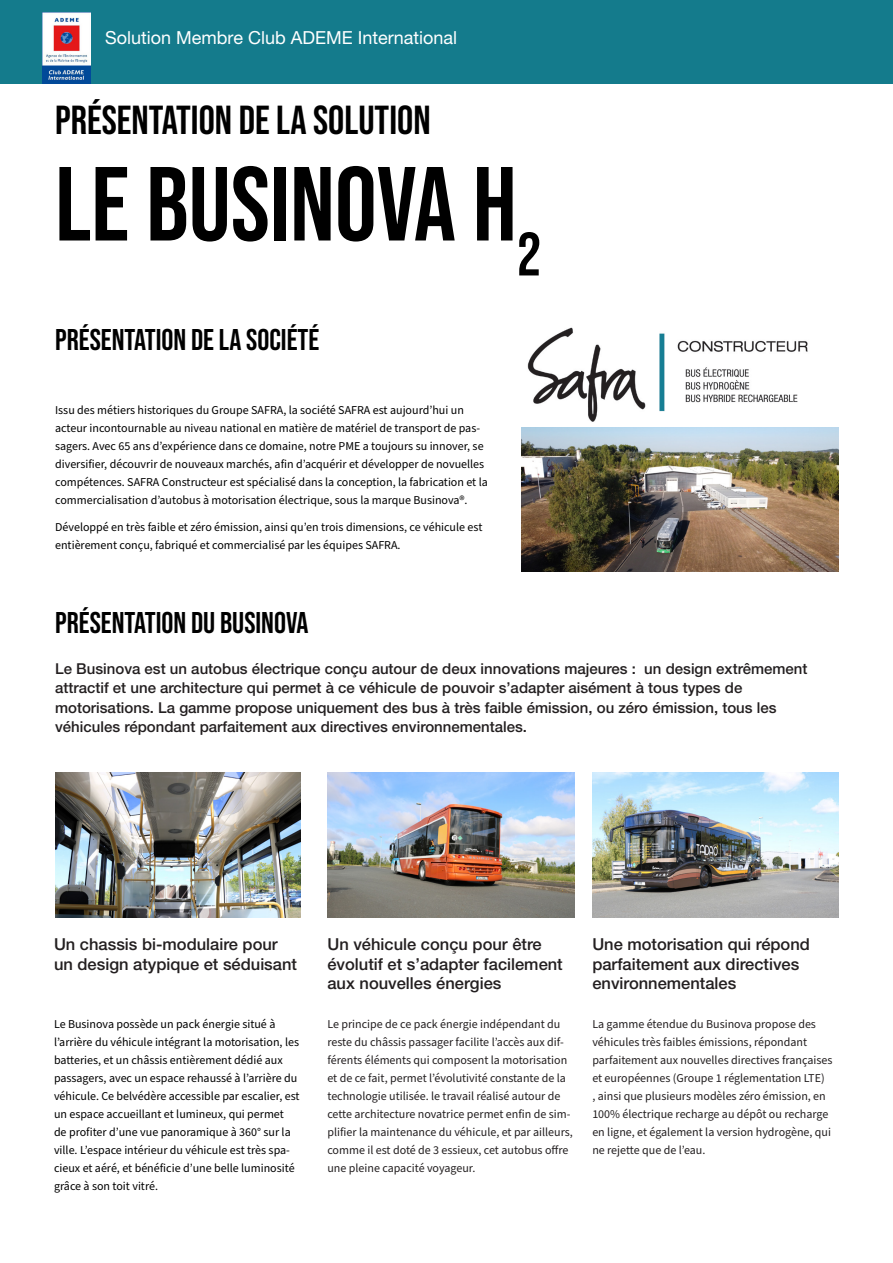
<style>
.page{position:relative;width:893px;height:1263px;background:#fff}
.page>*{position:absolute;margin:0;border:0;box-sizing:border-box;transform-origin:0 0}
._70_Header_white_Beb{font:105px "Bebas Neue";color:#000}
._27_Contents_black_B{font:40.5px "Bebas Neue";color:#000}
._27_Contents_black_B-2{font:30px "Bebas Neue";color:#000}
.t1{font:18px "Helvetica Neue LT Pro";color:#fff}
._12_condensed{font:500 16.5px/19.5px "Helvetica Neue LT Pro";color:#231f20}
._12_condensed-2{font:500 15px/19.5px "Helvetica Neue LT Pro";color:#231f20}
._8_Content_black_Sou{font:12px/18px "Source Sans Pro";color:#000}
._8_Content_black_Sou-2{font:12px/18px "Source Sans Pro";color:#231f20}
</style>
<div class="page">
<img style="left:527px;top:327px;width:281px;height:95px">
<img style="left:55px;top:773px;width:246px;height:144px">
<img style="left:327px;top:773px;width:247px;height:144px">
<img style="left:592px;top:773px;width:247px;height:144px">
<img style="left:521px;top:427px;width:318px;height:145px">
<div style="left:0;top:0;width:893px;height:84px;background:#147b8c"></div>
<img style="left:43px;top:12px;width:48px;height:72px">
<p class="t1" style="left:105px;top:27px;width:354px">Solution Membre Club ADEME International</p>
<p class="_27_Contents_black_B" style="left:55px;top:97px;width:377px">PRÉSENTATION DE LA SOLUTION</p>
<p class="_70_Header_white_Beb" style="left:55px;top:145px;width:488px">LE BUSINOVA H<sub>2</sub></p>
<p class="_27_Contents_black_B-2" style="left:55px;top:322px;width:266px">PRÉSENTATION DE LA SOCIÉTÉ</p>
<p class="_8_Content_black_Sou" style="left:55px;top:401px;width:434px">Issu des métiers historiques du Groupe SAFRA, la société SAFRA est aujourd’hui un acteur incontournable au niveau national en matière de matériel de transport de pas&shy;sagers. Avec 65 ans d’expérience dans ce domaine, notre PME a toujours su innover, se diversifier, découvrir de nouveaux marchés, afin d’acquérir et développer de novuelles compétences. SAFRA Constructeur est spécialisé dans la conception, la fabrication et la commercialisation d’autobus à motorisation électrique, sous la marque Businova®.</p>
<p class="_8_Content_black_Sou" style="left:55px;top:518px;width:429px">Développé en très faible et zéro émission, ainsi qu’en trois dimensions, ce véhicule est entièrement conçu, fabriqué et commercialisé par les équipes SAFRA.</p>
<p class="_27_Contents_black_B-2" style="left:55px;top:606px;width:255px">PRÉSENTATION DU BUSINOVA</p>
<p class="_12_condensed-2" style="left:55px;top:659px;width:754px">Le Businova est un autobus électrique conçu autour de deux innovations majeures : un design extrêmement attractif et une architecture qui permet à ce véhicule de pouvoir s’adapter aisément à tous types de motorisations. La gamme propose uniquement des bus à très faible émission, ou zéro émission, tous les véhicules répondant parfaitement aux directives environnementales.</p>
<p class="_12_condensed" style="left:54px;top:934px;width:244px">Un chassis bi-modulaire pour un design atypique et séduisant</p>
<p class="_12_condensed" style="left:592px;top:934px;width:219px">Une motorisation qui répond parfaitement aux directives environnementales</p>
<p class="_12_condensed" style="left:327px;top:934px;width:237px">Un véhicule conçu pour être évolutif et s’adapter facilement aux nouvelles énergies</p>
<p class="_8_Content_black_Sou" style="left:54px;top:1015px;width:247px">Le Businova possède un pack énergie situé à l’arrière du véhicule intégrant la motorisation, les batteries, et un châssis entièrement dédié aux passagers, avec un espace rehaussé à l’arrière du véhicule. Ce belvédère accessible par escalier, est un espace accueillant et lumineux, qui permet<br>de profiter d’une vue panoramique à 360° sur la ville. L’espace intérieur du véhicule est très spa&shy;cieux et aéré, et bénéficie d’une belle luminosité grâce à son toit vitré.</p>
<p class="_8_Content_black_Sou-2" style="left:592px;top:1015px;width:242px">La gamme étendue du Businova propose des véhicules très faibles émissions, répondant parfaitement aux nouvelles directives françaises et européennes (Groupe 1 réglementation LTE)<br>, ainsi que plusieurs modèles zéro émission, en 100% électrique recharge au dépôt ou recharge en ligne, et également la version hydrogène, qui ne rejette que de l’eau.</p>
<p class="_8_Content_black_Sou-2" style="left:327px;top:1015px;width:247px">Le principe de ce pack énergie indépendant du reste du châssis passager facilite l’accès aux dif&shy;férents éléments qui composent la motorisation et de ce fait, permet l’évolutivité constante de la technologie utilisée. le travail réalisé autour de cette architecture novatrice permet enfin de sim&shy;plifier la maintenance du véhicule, et par ailleurs, comme il est doté de 3 essieux, cet autobus offre une pleine capacité voyageur.</p>
</div>
